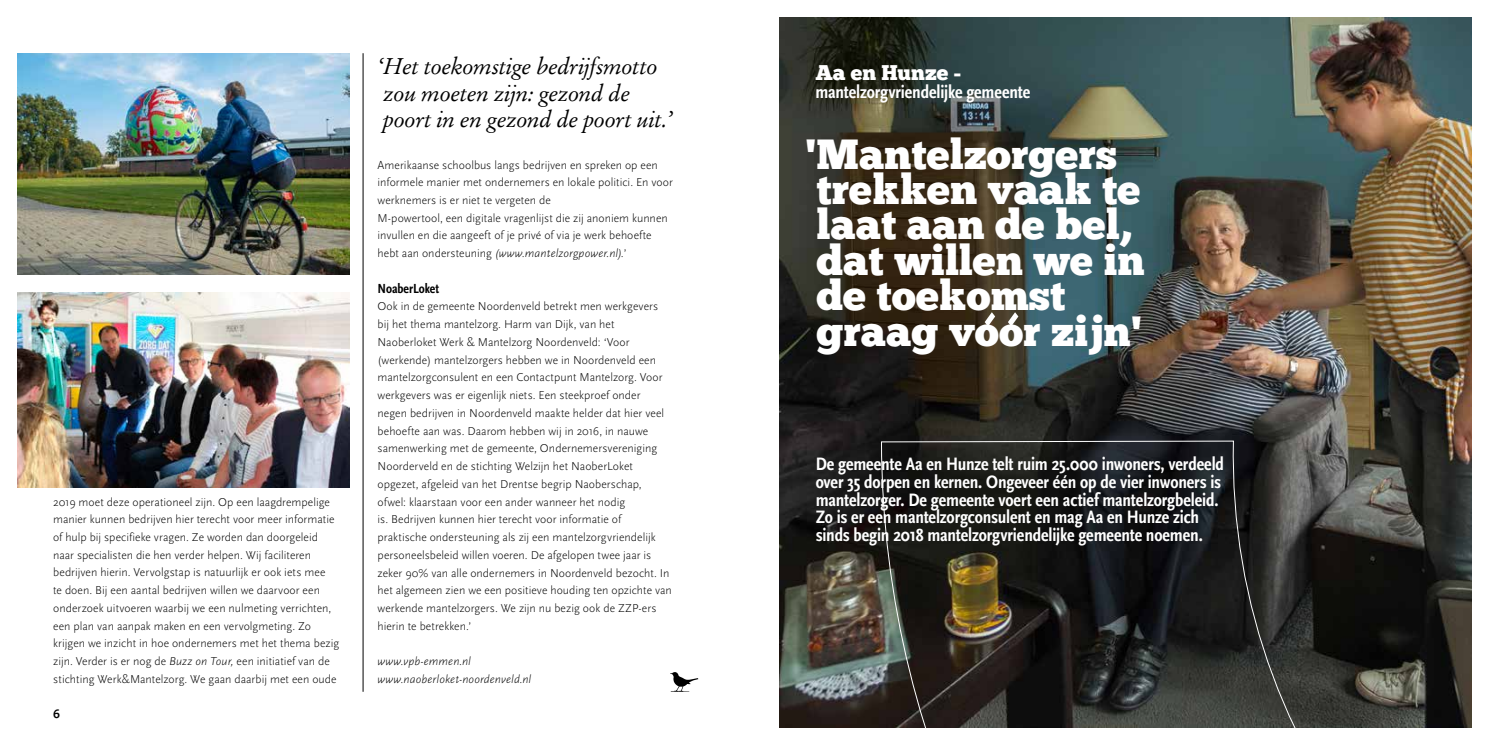
<style>
.page{position:relative;width:1489px;height:745px;background:#fff}
.page>*{position:absolute;margin:0;border:0;box-sizing:border-box;transform-origin:0 0}
.t1{font:42.12px/35.4px "Chunk Five";color:#fff}
.t2{font:italic 22.5px/26.6px "Stempel Garamond";letter-spacing:-.02em;color:#000}
.t3{font:21.25px "Chunk Five";letter-spacing:.005em;color:#fff}
.t4{font:700 18.75px/17.8px "Scala Sans Cond";letter-spacing:-.005em;color:#fff}
.t5{font:700 13.75px "Scala Sans Cond";letter-spacing:-.005em;color:#000}
.t6{font:700 12.5px "Scala Sans";color:#000}
.t7{font:300 11.88px/17.8px "Scala Sans";letter-spacing:.005em;color:#000}
.t8{font:italic 300 11.88px/17.8px "Scala Sans";letter-spacing:.005em;color:#000}
.s1{font-style:italic}
</style>
<div class="page">
<svg style="left:670px;top:672px;width:28px;height:19px"></svg>
<hr style="left:363px;top:53px;width:1px;height:638px;background:#000">
<img style="left:780px;top:18px;width:690px;height:708px">
<img style="left:18px;top:292px;width:331px;height:195px">
<img style="left:18px;top:53px;width:331px;height:222px">
<svg style="left:880px;top:440px;width:510px;height:288px;background:#292825"></svg>
<svg style="left:984px;top:312px;width:11px;height:14px"></svg>
<svg style="left:1007px;top:312px;width:11px;height:14px"></svg>
<p class="t7" style="left:53px;top:492px;width:288px">2019 moet deze operationeel zijn. Op een laagdrempelige manier kunnen bedrijven hier terecht voor meer informatie of hulp bij specifieke vragen. Ze worden dan doorgeleid naar specialisten die hen verder helpen. Wij faciliteren bedrijven hierin. Vervolgstap is natuurlijk er ook iets mee<br>te doen. Bij een aantal bedrijven willen we daarvoor een onderzoek uitvoeren waarbij we een nulmeting verrichten, een plan van aanpak maken en een vervolgmeting. Zo krijgen we inzicht in hoe ondernemers met het thema bezig zijn. Verder is er nog de <span class="s1">Buzz on Tour,</span> een initiatief van de stichting Werk&amp;Mantelzorg. We gaan daarbij met een oude</p>
<p class="t6" style="left:53px;top:707px;width:8px">6</p>
<h2 class="t2" style="left:377px;top:53px;width:296px">‘Het toekomstige bedrijfsmotto zou moeten zijn: gezond de poort in en gezond de poort uit.’</h2>
<p class="t7" style="left:377px;top:156px;width:297px">Amerikaanse schoolbus langs bedrijven en spreken op een informele manier met ondernemers en lokale politici. En voor werknemers is er niet te vergeten de<br>M-powertool, een digitale vragenlijst die zij anoniem kunnen invullen en die aangeeft of je privé of via je werk behoefte hebt aan ondersteuning <span class="s1">(www.mantelzorgpower.nl).</span>’</p>
<p class="t5" style="left:377px;top:280px;width:63px">NoaberLoket</p>
<p class="t7" style="left:377px;top:298px;width:296px">Ook in de gemeente Noordenveld betrekt men werkgevers bij het thema mantelzorg. Harm van Dijk, van het Naoberloket Werk &amp; Mantelzorg Noordenveld: ‘Voor (werkende) mantelzorgers hebben we in Noordenveld een mantelzorgconsulent en een Contactpunt Mantelzorg. Voor werkgevers was er eigenlijk niets. Een steekproef onder negen bedrijven in Noordenveld maakte helder dat hier veel behoefte aan was. Daarom hebben wij in 2016, in nauwe samenwerking met de gemeente, Ondernemersvereniging Noorderveld en de stichting Welzijn het NaoberLoket opgezet, afgeleid van het Drentse begrip Naoberschap, ofwel: klaarstaan voor een ander wanneer het nodig<br>is. Bedrijven kunnen hier terecht voor informatie of praktische ondersteuning als zij een mantelzorgvriendelijk personeelsbeleid willen voeren. De afgelopen twee jaar is zeker 90% van alle ondernemers in Noordenveld bezocht. In het algemeen zien we een positieve houding ten opzichte van werkende mantelzorgers. We zijn nu bezig ook de ZZP-ers hierin te betrekken.’</p>
<p class="t8" style="left:377px;top:652px;width:155px">www.vpb-emmen.nl www.naoberloket-noordenveld.nl</p>
<h3 class="t3" style="left:815px;top:62px;width:147px">Aa en Hunze -</h3>
<h3 class="t4" style="left:815px;top:83px;width:216px">mantelzorgvriendelijke gemeente</h3>
<h1 class="t1" style="left:805px;top:138px;width:341px">'Mantelzorgers trekken vaak te laat aan de bel, dat willen we in de toekomst graag voor zijn'</h1>
<p class="t4" style="left:815px;top:455px;width:410px">De gemeente Aa en Hunze telt ruim 25.000 inwoners, verdeeld over 35 dorpen en kernen. Ongeveer één op de vier inwoners is mantelzorger. De gemeente voert een actief mantelzorgbeleid.<br>Zo is er een mantelzorgconsulent en mag Aa en Hunze zich sinds begin 2018 mantelzorgvriendelijke gemeente noemen.</p>
</div>
